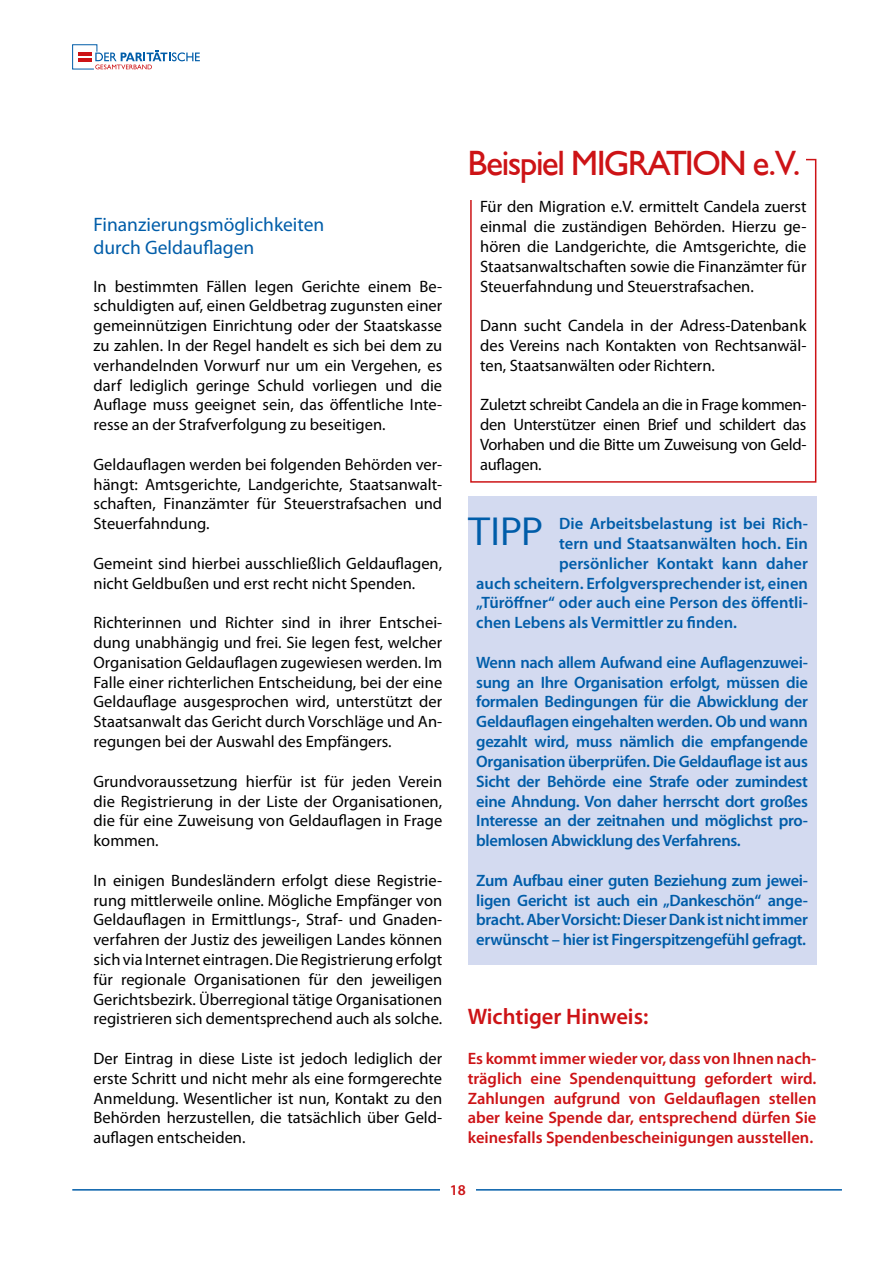
<style>
.page{position:relative;width:893px;height:1263px;background:#fff}
.page>*{position:absolute;margin:0;border:0;box-sizing:border-box;transform-origin:0 0}
.t1{font:40.8px "Chantilly";color:#005da9}
.t2{font:500 36px "Chantilly";letter-spacing:-.035em;color:#cd1316}
.t3{font:600 22.5px "Myriad Pro";color:#cd1316}
.t4{font:19.5px/23.4px "Myriad Pro";color:#005da9}
.t5{font:16.5px/19.8px "Myriad Pro";color:#000;text-align:justify}
.t6{font:600 16.5px/19.8px "Myriad Pro";color:#005da9;text-align:justify}
.t7{font:600 16.5px/19.8px "Myriad Pro";color:#cd1316;text-align:justify}
.t8{font:600 15px "Myriad Pro";color:#cd1316}
</style>
<div class="page">
<hr style="left:72px;top:1189px;width:770px;height:1px;background:#005da9">
<div style="left:440px;top:1184px;width:36px;height:26px;background:#fff"></div>
<svg style="left:72px;top:44px;width:128px;height:25px"></svg>
<div style="left:470px;top:159px;width:346px;height:324px;border:2px solid #cd1316"></div>
<div style="left:468px;top:144px;width:338px;height:55px;background:#fff"></div>
<div style="left:468px;top:496px;width:348px;height:469px;background:#d3daf0"></div>
<p class="t4" style="left:94px;top:212px;width:232px">Finanzierungsmöglichkeiten durch Geldauflagen</p>
<p class="t5" style="left:94px;top:276px;width:350px">In bestimmten Fällen legen Gerichte einem Be&shy;schuldigten auf, einen Geldbetrag zugunsten einer gemeinnützigen Einrichtung oder der Staatskasse zu zahlen. In der Regel handelt es sich bei dem zu verhandelnden Vorwurf nur um ein Vergehen, es darf lediglich geringe Schuld vorliegen und die Auflage muss geeignet sein, das öffentliche Inte&shy;resse an der Strafverfolgung zu beseitigen.</p>
<p class="t5" style="left:94px;top:454px;width:350px">Geldauflagen werden bei folgenden Behörden ver&shy;hängt: Amtsgerichte, Landgerichte, Staatsanwalt&shy;schaften, Finanzämter für Steuerstrafsachen und Steuerfahndung.</p>
<p class="t5" style="left:94px;top:553px;width:350px">Gemeint sind hierbei ausschließlich Geldauflagen, nicht Geldbußen und erst recht nicht Spenden.</p>
<p class="t5" style="left:94px;top:613px;width:350px">Richterinnen und Richter sind in ihrer Entschei&shy;dung unabhängig und frei. Sie legen fest, welcher Organisation Geldauflagen zugewiesen werden. Im Falle einer richterlichen Entscheidung, bei der eine Geldauflage ausgesprochen wird, unterstützt der Staatsanwalt das Gericht durch Vorschläge und An&shy;regungen bei der Auswahl des Empfängers.</p>
<p class="t5" style="left:94px;top:771px;width:350px">Grundvoraussetzung hierfür ist für jeden Verein die Registrierung in der Liste der Organisationen, die für eine Zuweisung von Geldauflagen in Frage kommen.</p>
<p class="t5" style="left:94px;top:870px;width:350px">In einigen Bundesländern erfolgt diese Registrie&shy;rung mittlerweile online. Mögliche Empfänger von Geldauflagen in Ermittlungs-, Straf- und Gnaden&shy;verfahren der Justiz des jeweiligen Landes können sich via Internet eintragen. Die Registrierung erfolgt für regionale Organisationen für den jeweiligen Gerichtsbezirk. Überregional tätige Organisationen registrieren sich dementsprechend auch als solche.</p>
<p class="t5" style="left:94px;top:1048px;width:350px">Der Eintrag in diese Liste ist jedoch lediglich der erste Schritt und nicht mehr als eine formgerechte Anmeldung. Wesentlicher ist nun, Kontakt zu den Behörden herzustellen, die tatsächlich über Geld&shy;auflagen entscheiden.</p>
<h2 class="t2" style="left:468px;top:144px;width:334px">Beispiel Migration e.V.</h2>
<p class="t5" style="left:480px;top:197px;width:328px">Für den Migration e.V. ermittelt Candela zuerst einmal die zuständigen Behörden. Hierzu ge&shy;hören die Landgerichte, die Amtsgerichte, die Staatsanwaltschaften sowie die Finanzämter für Steuerfahndung und Steuerstrafsachen.</p>
<p class="t5" style="left:480px;top:316px;width:328px">Dann sucht Candela in der Adress-Datenbank des Vereins nach Kontakten von Rechtsanwäl&shy;ten, Staatsanwälten oder Richtern.</p>
<p class="t5" style="left:480px;top:395px;width:328px">Zuletzt schreibt Candela an die in Frage kommen&shy;den Unterstützer einen Brief und schildert das Vorhaben und die Bitte um Zuweisung von Geld&shy;auflagen.</p>
<p class="t6" style="left:559px;top:513px;width:250px">Die Arbeitsbelastung ist bei Rich-</p>
<p class="t6" style="left:559px;top:533px;width:250px">tern und Staatsanwälten hoch. Ein</p>
<p class="t6" style="left:559px;top:553px;width:250px">persönlicher Kontakt kann daher</p>
<p class="t6" style="left:476px;top:573px;width:333px">auch scheitern. Erfolgversprechender ist, einen</p>
<p class="t6" style="left:476px;top:593px;width:333px">„Türöffner“ oder auch eine Person des öffentli-</p>
<p class="t6" style="left:476px;top:612px;width:262px">chen Lebens als Vermittler zu finden.</p>
<p class="t6" style="left:476px;top:652px;width:333px">Wenn nach allem Aufwand eine Auflagenzuwei&shy;sung an Ihre Organisation erfolgt, müssen die formalen Bedingungen für die Abwicklung der Geldauflagen eingehalten werden. Ob und wann gezahlt wird, muss nämlich die empfangende Organisation überprüfen. Die Geldauflage ist aus Sicht der Behörde eine Strafe oder zumindest eine Ahndung. Von daher herrscht dort großes Interesse an der zeitnahen und möglichst pro&shy;blemlosen Abwicklung des Verfahrens.</p>
<p class="t6" style="left:476px;top:870px;width:333px">Zum Aufbau einer guten Beziehung zum jewei&shy;ligen Gericht ist auch ein „Dankeschön“ ange&shy;bracht. Aber Vorsicht: Dieser Dank ist nicht immer erwünscht – hier ist Fingerspitzengefühl gefragt.</p>
<h1 class="t1" style="left:468px;top:509px;width:76px">TI PP</h1>
<h3 class="t3" style="left:468px;top:1002px;width:182px">Wichtiger Hinweis:</h3>
<p class="t7" style="left:468px;top:1048px;width:350px">Es kommt immer wieder vor, dass von Ihnen nach&shy;träglich eine Spendenquittung gefordert wird.<br>Zahlungen aufgrund von Geldauflagen stellen aber keine Spende dar, entsprechend dürfen Sie keinesfalls Spendenbescheinigungen ausstellen.</p>
<p class="t8" style="left:450px;top:1181px;width:18px">18</p>
</div>
